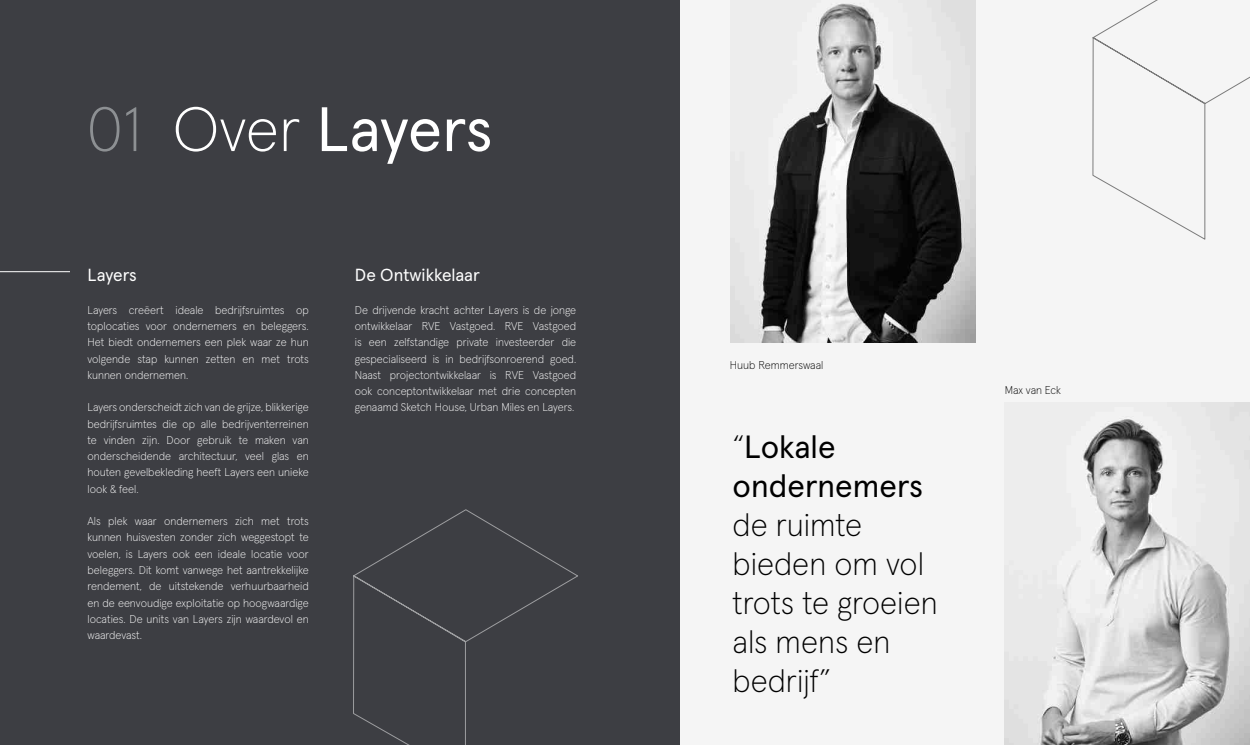
<style>
.page{position:relative;width:1250px;height:745px;background:#fff}
.page>*{position:absolute;margin:0;border:0;box-sizing:border-box;transform-origin:0 0}
.t1{font:62.5px "Apercu Aktiv";letter-spacing:-.01em;color:#fff}
.t2{font:200 32.12px/39px "Apercu Aktiv";color:#000}
.t3{font:32.12px/39px "Apercu Aktiv";color:#000}
.t4{font:17.5px "Apercu Aktiv";color:#fff}
.t5{font:200 11.25px/16.2px "Apercu Aktiv";color:#fff;text-align:justify}
.t6{font:200 11.25px "Apercu Aktiv";color:#000}
.s1{font-weight:200;color:#8d9093}
.s2{font-weight:200}
</style>
<div class="page">
<div style="left:680px;top:0;width:570px;height:744px;background:#f5f5f5"></div>
<div style="left:0;top:0;width:680px;height:744px;background:#3d3e43"></div>
<img style="left:730px;top:0;width:245px;height:342px">
<img style="left:1005px;top:402px;width:245px;height:342px">
<svg style="left:1092px;top:0;width:158px;height:240px"></svg>
<svg style="left:353px;top:509px;width:225px;height:235px"></svg>
<hr style="left:0;top:271px;width:70px;height:1px;background:#fff">
<h1 class="t1" style="left:87px;top:81px;width:407px"><span class="s1">01</span> <span class="s2">Over</span> Layers</h1>
<h3 class="t4" style="left:88px;top:261px;width:51px">Layers</h3>
<p class="t5" style="left:88px;top:300px;width:223px">Layers creëert ideale bedrijfsruimtes op toplocaties voor ondernemers en beleggers.<br>Het biedt ondernemers een plek waar ze hun volgende stap kunnen zetten en met trots kunnen ondernemen.</p>
<p class="t5" style="left:88px;top:398px;width:223px">Layers onderscheidt zich van de grijze, blikkerige bedrijfsruimtes die op alle bedrijventerreinen te vinden zijn. Door gebruik te maken van onderscheidende architectuur, veel glas en houten gevelbekleding heeft Layers een unieke look &amp; feel.</p>
<p class="t5" style="left:88px;top:511px;width:223px">Als plek waar ondernemers zich met trots kunnen huisvesten zonder zich weggestopt te voelen, is Layers ook een ideale locatie voor beleggers. Dit komt vanwege het aantrekkelijke rendement, de uitstekende verhuurbaarheid en de eenvoudige exploitatie op hoogwaardige locaties. De units van Layers zijn waardevol en waardevast.</p>
<h3 class="t4" style="left:355px;top:261px;width:127px">De Ontwikkelaar</h3>
<p class="t5" style="left:355px;top:300px;width:223px">De drijvende kracht achter Layers is de jonge ontwikkelaar RVE Vastgoed. RVE Vastgoed is een zelfstandige private investeerder die gespecialiseerd is in bedrijfsonroerend goed.<br>Naast projectontwikkelaar is RVE Vastgoed ook conceptontwikkelaar met drie concepten genaamd Sketch House, Urban Miles en Layers.</p>
<p class="t6" style="left:730px;top:356px;width:95px">Huub Remmerswaal</p>
<h2 class="t3" style="left:733px;top:424px;width:192px"><span class="s2">“</span>Lokale ondernemers</h2>
<h2 class="t2" style="left:733px;top:502px;width:207px">de ruimte bieden om vol trots te groeien als mens en bedrijf”</h2>
<p class="t6" style="left:1005px;top:381px;width:58px">Max van Eck</p>
</div>
